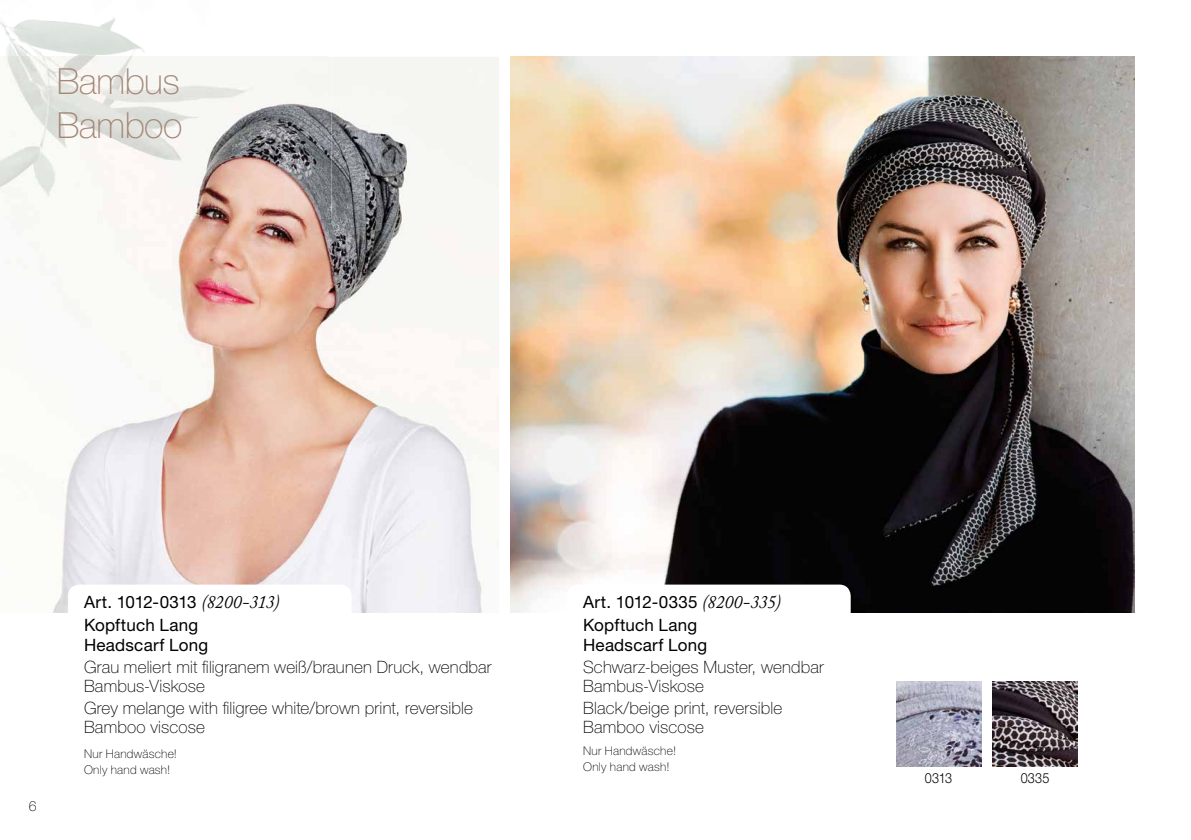
<style>
.page{position:relative;width:1191px;height:840px;background:#fff}
.page>*{position:absolute;margin:0;border:0;box-sizing:border-box;transform-origin:0 0}
.t1{font:100 36px/44px "Helvetica Neue LT Std";letter-spacing:-.015em;color:#a48776}
.t2{font:100 17px/19px "Helvetica Neue LT Std";letter-spacing:.01em;color:#000}
.t3{font:17px/22.8px "Helvetica Neue LT Std";letter-spacing:.01em;color:#000}
.t4{font:300 14px "Helvetica Neue LT Std";letter-spacing:.015em;color:#000;scale:.9 1}
.t5{font:100 14px "Helvetica Neue LT Std";color:#000}
.t6{font:100 12px/16px "Helvetica Neue LT Std";letter-spacing:.025em;color:#000}
.s1{font-family:"Adobe Caslon Pro";font-style:italic;font-size:18.8px}
</style>
<div class="page">
<img style="left:510px;top:57px;width:624px;height:555px">
<img style="left:11px;top:57px;width:488px;height:555px">
<svg style="left:68px;top:584px;width:283px;height:28px"></svg>
<svg style="left:567px;top:584px;width:283px;height:28px"></svg>
<img style="left:896px;top:681px;width:85px;height:84px">
<img style="left:992px;top:681px;width:85px;height:84px">
<img style="left:326px;top:57px;width:5px;height:161px">
<img style="left:0;top:218px;width:265px;height:1px">
<img style="left:0;top:17px;width:326px;height:201px">
<h1 class="t1" style="left:57px;top:59px;width:127px">Bambus<br>Bamboo</h1>
<p class="t5" style="left:29px;top:798px;width:9px">6</p>
<p class="t3" style="left:84px;top:590px;width:197px">Art. 1012-0313 <span class="s1">(8200-313)<br></span>Kopftuch Lang</p>
<p class="t3" style="left:84px;top:633px;width:126px">Headscarf Long</p>
<p class="t2" style="left:84px;top:657px;width:409px">Grau meliert mit filigranem weiß/braunen Druck, wendbar<br>Bambus-Viskose</p>
<p class="t2" style="left:84px;top:698px;width:390px">Grey melange with filigree white/brown print, reversible<br>Bamboo viscose</p>
<p class="t6" style="left:84px;top:745px;width:95px">Nur Handwäsche!<br>Only hand wash!</p>
<p class="t3" style="left:583px;top:590px;width:199px">Art. 1012-0335 <span class="s1">(8200-335)<br></span>Kopftuch Lang</p>
<p class="t3" style="left:583px;top:633px;width:126px">Headscarf Long</p>
<p class="t2" style="left:583px;top:657px;width:242px">Schwarz-beiges Muster, wendbar<br>Bambus-Viskose</p>
<p class="t2" style="left:583px;top:698px;width:200px">Black/beige print, reversible<br>Bamboo viscose</p>
<p class="t6" style="left:583px;top:742px;width:95px">Nur Handwäsche!<br>Only hand wash!</p>
<p class="t4" style="left:925px;top:769px;width:32px">0313</p>
<p class="t4" style="left:1020px;top:769px;width:33px">0335</p>
</div>
